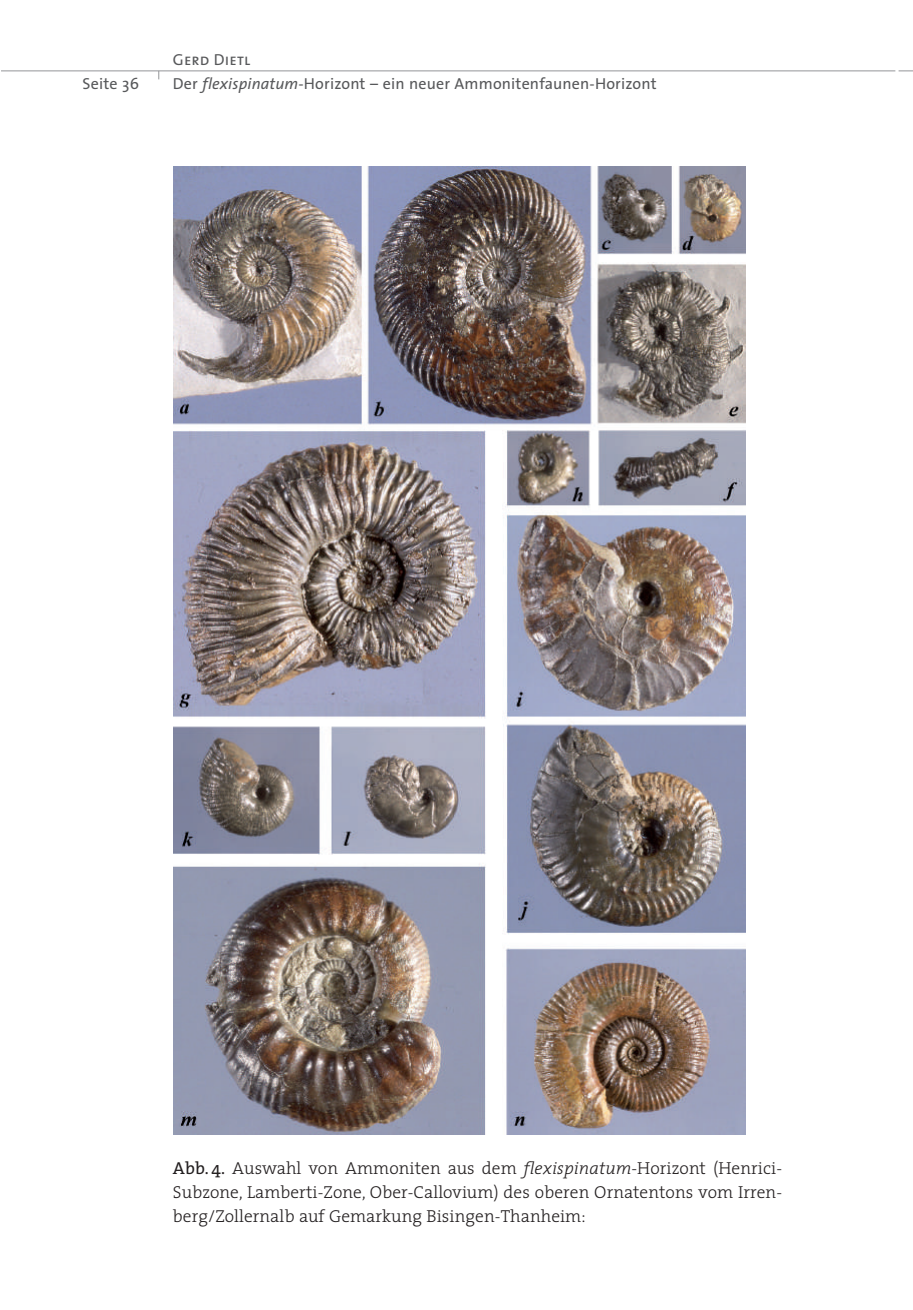
<style>
.page{position:relative;width:913px;height:1310px;background:#fff}
.page>*{position:absolute;margin:0;border:0;box-sizing:border-box;transform-origin:0 0}
.t1{font:300 17.4px/24px "The Serif";letter-spacing:.005em;color:#231f20;text-align:justify}
.t2{font:16px "The Sans";letter-spacing:.01em;color:#57585a}
.t3{font:16px "The Sans Caps";letter-spacing:.01em;color:#57585a}
.s1{font-style:italic}
.s2{font-weight:400}
</style>
<div class="page">
<hr style="left:1px;top:70px;width:894px;height:1px;background:#939598">
<svg style="left:898px;top:70px;width:15px;height:1px"></svg>
<img style="left:174px;top:166px;width:571px;height:968px">
<p class="t3" style="left:173px;top:46px;width:79px">Gerd Dietl</p>
<p class="t2" style="left:83px;top:70px;width:58px">Seite 36</p>
<p class="t2" style="left:173px;top:70px;width:485px">Der <span class="s1">flexispinatum</span>-Horizont – ein neuer Ammonitenfaunen-Horizont</p>
<p class="t1" style="left:173px;top:1155px;width:610px"><span class="s2">Abb. 4.</span> Auswahl von Ammoniten aus dem <span class="s1">flexispinatum</span>-Horizont (Henrici-Subzone, Lamberti-Zone, Ober-Callovium) des oberen Ornatentons vom Irren&shy;berg/Zollernalb auf Gemarkung Bisingen-Thanheim:</p>
</div>
